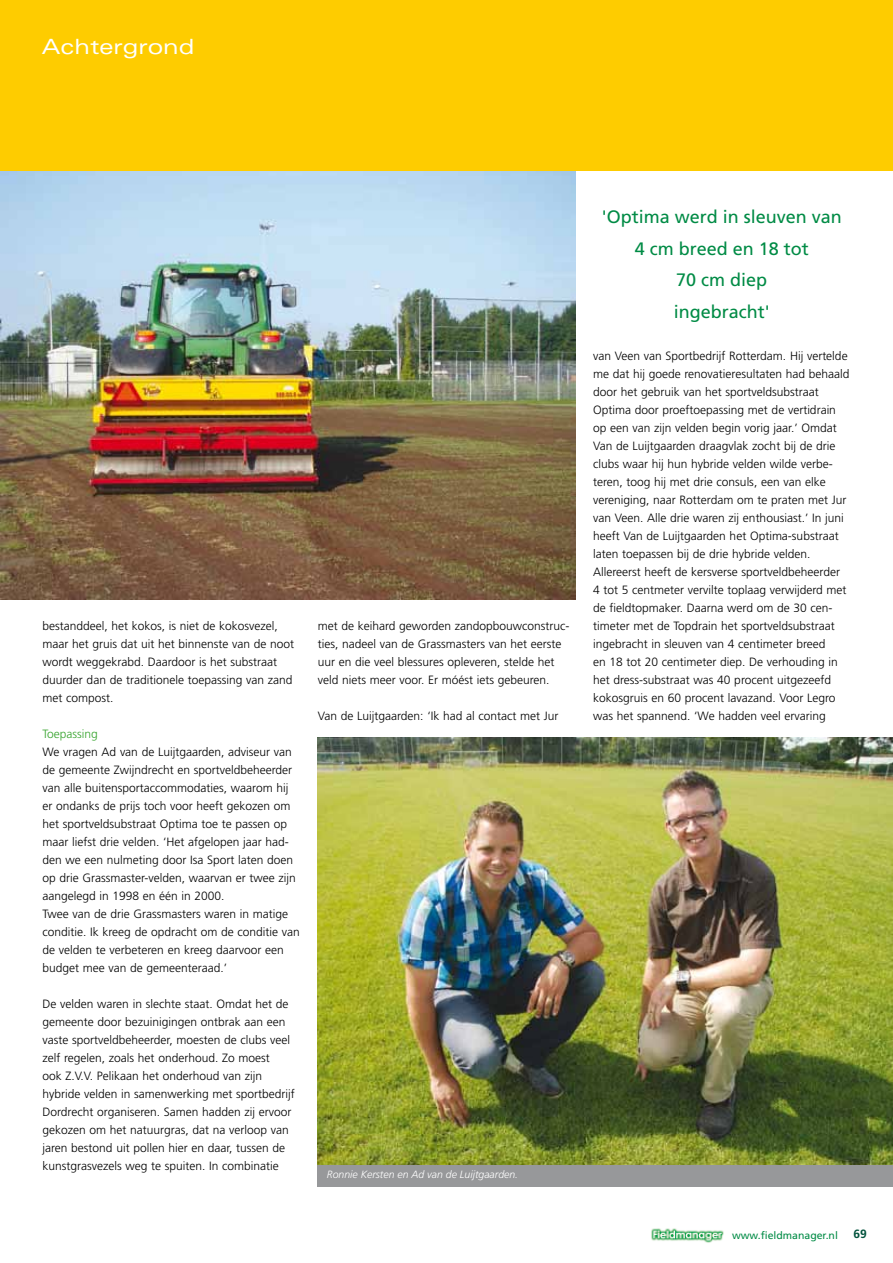
<style>
.page{position:relative;width:893px;height:1263px;background:#fff}
.page>*{position:absolute;margin:0;border:0;box-sizing:border-box;transform-origin:0 0}
.t1{font:expanded 21px "Univers";color:#fff}
.t2{font:18px/31.5px "Frutiger";color:#008b45;text-align:center}
.t3{font:300 12px/18px "Frutiger";color:#000}
.t4{font:300 12px "Frutiger";color:#35a32c}
.t5{font:700 12px "Frutiger";color:#00523c}
.t6{font:italic 300 10.5px "Frutiger";color:#fff}
.t7{font:10.5px "Frutiger";color:#008b45}
</style>
<div class="page">
<img style="left:651px;top:1228px;width:73px;height:15px">
<img style="left:0;top:170px;width:575px;height:430px">
<img style="left:318px;top:738px;width:575px;height:427px">
<div style="left:318px;top:1165px;width:575px;height:21px;background:#97989a"></div>
<div style="left:0;top:0;width:893px;height:170px;background:#fecc00"></div>
<h1 class="t1" style="left:42px;top:34px;width:154px">Achtergrond</h1>
<p class="t3" style="left:43px;top:617px;width:253px">bestanddeel, het kokos, is niet de kokosvezel, maar het gruis dat uit het binnenste van de noot wordt weggekrabd. Daardoor is het substraat duurder dan de traditionele toepassing van zand met compost.</p>
<p class="t4" style="left:43px;top:727px;width:57px">Toepassing</p>
<p class="t3" style="left:43px;top:743px;width:259px">We vragen Ad van de Luijtgaarden, adviseur van de gemeente Zwijndrecht en sportveldbeheerder van alle buitensportaccommodaties, waarom hij er ondanks de prijs toch voor heeft gekozen om het sportveldsubstraat Optima toe te passen op maar liefst drie velden. ‘Het afgelopen jaar had&shy;den we een nulmeting door Isa Sport laten doen op drie Grassmaster-velden, waarvan er twee zijn aangelegd in 1998 en één in 2000.<br>Twee van de drie Grassmasters waren in matige conditie. Ik kreeg de opdracht om de conditie van de velden te verbeteren en kreeg daarvoor een budget mee van de gemeenteraad.’</p>
<p class="t3" style="left:43px;top:995px;width:254px">De velden waren in slechte staat. Omdat het de gemeente door bezuinigingen ontbrak aan een vaste sportveldbeheerder, moesten de clubs veel zelf regelen, zoals het onderhoud. Zo moest<br>ook Z.V.V. Pelikaan het onderhoud van zijn hybride velden in samenwerking met sportbedrijf Dordrecht organiseren. Samen hadden zij ervoor gekozen om het natuurgras, dat na verloop van jaren bestond uit pollen hier en daar, tussen de kunstgrasvezels weg te spuiten. In combinatie</p>
<p class="t3" style="left:318px;top:617px;width:253px">met de keihard geworden zandopbouwconstruc&shy;ties, nadeel van de Grassmasters van het eerste uur en die veel blessures opleveren, stelde het veld niets meer voor. Er móést iets gebeuren.</p>
<p class="t3" style="left:318px;top:707px;width:242px">Van de Luijtgaarden: ‘Ik had al contact met Jur</p>
<p class="t6" style="left:327px;top:1168px;width:193px">Ronnie Kersten en Ad van de Luijtgaarden.</p>
<h2 class="t2" style="left:602px;top:201px;width:242px">'Optima werd in sleuven van<br>4 cm breed en 18 tot<br>70 cm diep<br>ingebracht'</h2>
<p class="t3" style="left:593px;top:347px;width:258px">van Veen van Sportbedrijf Rotterdam. Hij vertelde me dat hij goede renovatieresultaten had behaald door het gebruik van het sportveldsubstraat Optima door proeftoepassing met de vertidrain op een van zijn velden begin vorig jaar.’ Omdat Van de Luijtgaarden draagvlak zocht bij de drie clubs waar hij hun hybride velden wilde verbe&shy;teren, toog hij met drie consuls, een van elke vereniging, naar Rotterdam om te praten met Jur van Veen. Alle drie waren zij enthousiast.’ In juni heeft Van de Luijtgaarden het Optima-substraat laten toepassen bij de drie hybride velden.<br>Allereerst heeft de kersverse sportveldbeheerder 4 tot 5 centmeter vervilte toplaag verwijderd met de fieldtopmaker. Daarna werd om de 30 cen&shy;timeter met de Topdrain het sportveldsubstraat ingebracht in sleuven van 4 centimeter breed<br>en 18 tot 20 centimeter diep. De verhouding in het dress-substraat was 40 procent uitgezeefd kokosgruis en 60 procent lavazand. Voor Legro was het spannend. ‘We hadden veel ervaring</p>
<p class="t7" style="left:732px;top:1229px;width:107px">www.fieldmanager.nl</p>
<p class="t5" style="left:853px;top:1227px;width:15px">69</p>
</div>
